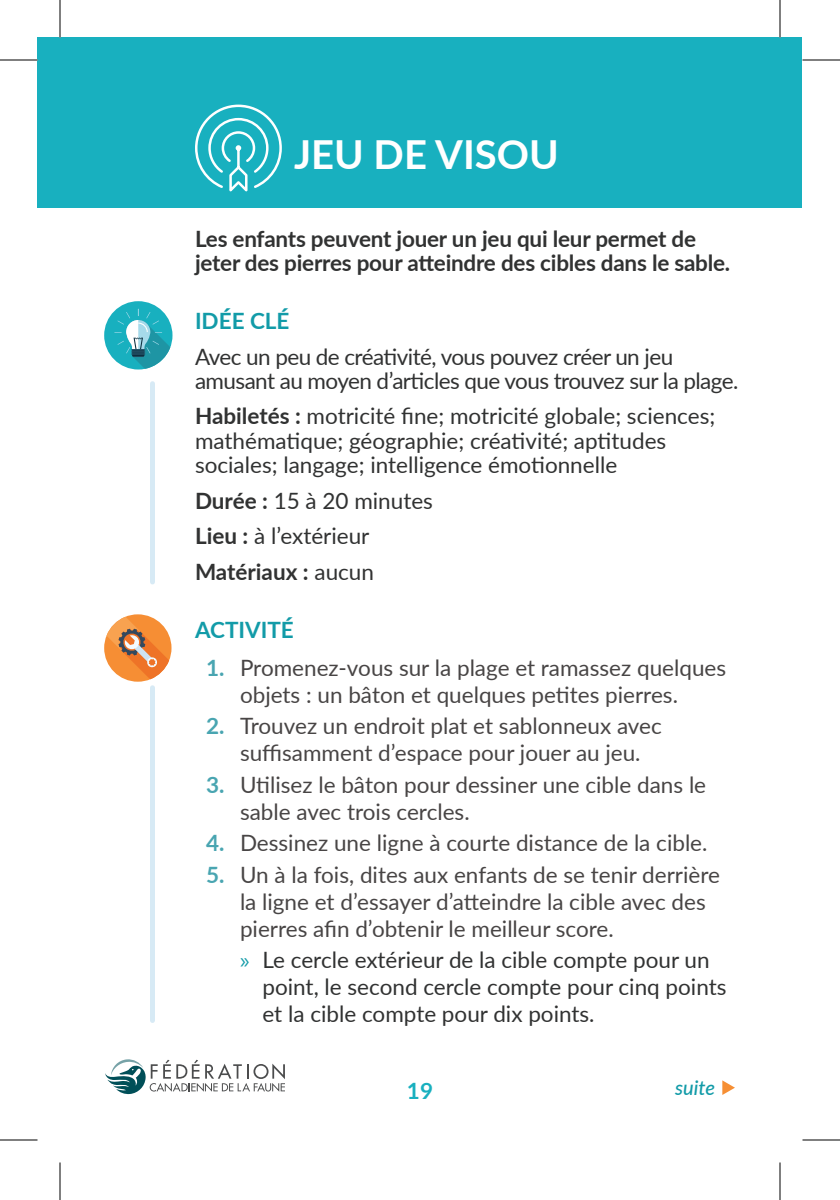
<style>
.page{position:relative;width:840px;height:1200px;background:#fff}
.page>*{position:absolute;margin:0;border:0;box-sizing:border-box;transform-origin:0 0}
.t1{font:700 40px "Lato";color:#fff}
.t2{font:22.5px/27px "Lato";color:#484545}
.t3{font:22.5px/24.2px "Lato";color:#313232}
.t4{font:700 22.5px/24.2px "Lato";letter-spacing:-.01em;color:#313232}
.t5{font:22.5px/24.2px "Lato";letter-spacing:-.025em;color:#313232}
.t6{font:700 22.5px "Lato";color:#129ba8}
.t7{font:700 22.5px "Lato";color:#18b0bf}
.t8{font:italic 500 20px "Lato";color:#129ba8}
.s1{font-weight:700}
.s2{font-weight:700;color:#49a5b1}
.s3{font-family:"Myriad Pro";color:#129ba8}
</style>
<div class="page">
<svg style="left:105px;top:1059px;width:180px;height:36px"></svg>
<svg style="left:722px;top:1080px;width:13px;height:15px"></svg>
<div style="left:38px;top:38px;width:764px;height:170px;background:#18b0bf"></div>
<div style="left:150px;top:688px;width:5px;height:333px;background:#d7eaf5"></div>
<svg style="left:104px;top:614px;width:68px;height:68px"></svg>
<svg style="left:107px;top:617px;width:62px;height:62px;background:#e7995b"></svg>
<div style="left:150px;top:384px;width:5px;height:198px;background:#d7eaf5"></div>
<div style="left:104px;top:301px;width:69px;height:69px;background:#18b0bf;border-radius:50%"></div>
<svg style="left:114px;top:309px;width:56px;height:60px"></svg>
<svg style="left:195px;top:104px;width:87px;height:88px"></svg>
<hr style="left:0;top:60px;width:38px;height:1px;background:#000">
<hr style="left:802px;top:60px;width:38px;height:1px;background:#000">
<hr style="left:0;top:1140px;width:38px;height:1px;background:#000">
<hr style="left:802px;top:1140px;width:38px;height:1px;background:#000">
<hr style="left:60px;top:0;width:1px;height:38px;background:#000">
<hr style="left:60px;top:1162px;width:1px;height:38px;background:#000">
<hr style="left:780px;top:0;width:1px;height:38px;background:#000">
<hr style="left:780px;top:1162px;width:1px;height:38px;background:#000">
<h1 class="t1" style="left:294px;top:125px;width:266px">JEU DE VISOU</h1>
<p class="t4" style="left:195px;top:226px;width:537px">Les enfants peuvent jouer un jeu qui leur permet de jeter des pierres pour atteindre des cibles dans le sable.</p>
<p class="t6" style="left:195px;top:304px;width:96px">IDÉE CLÉ</p>
<p class="t5" style="left:195px;top:343px;width:545px">Avec un peu de créativité, vous pouvez créer un jeu amusant au moyen d’articles que vous trouvez sur la plage.</p>
<p class="t3" style="left:195px;top:403px;width:522px"><span class="s1">Habiletés :</span> motricité fine; motricité globale; sciences; mathématique; géographie; créativité; aptitudes sociales; langage; intelligence émotionnelle</p>
<p class="t3" style="left:195px;top:482px;width:240px;line-height:35.5px"><span class="s1">Durée :</span> 15 à 20 minutes<br><span class="s1">Lieu :</span> à l’extérieur<br><span class="s1">Matériaux :</span> aucun</p>
<p class="t6" style="left:195px;top:613px;width:100px">ACTIVITÉ</p>
<p class="t2" style="left:240px;top:653px;width:488px;text-indent:-34px"><span class="s2">1.</span> Promenez-vous sur la plage et ramassez quelques objets : un bâton et quelques petites pierres.</p>
<p class="t2" style="left:206px;top:712px;width:457px;text-align:center"><span class="s2">2.</span> Trouvez un endroit plat et sablonneux avec suffisamment d’espace pour jouer au jeu.</p>
<p class="t2" style="left:240px;top:770px;width:468px;text-indent:-34px"><span class="s2">3.</span> Utilisez le bâton pour dessiner une cible dans le sable avec trois cercles.</p>
<p class="t2" style="left:206px;top:829px;width:503px"><span class="s2">4.</span> Dessinez une ligne à courte distance de la cible.</p>
<p class="t2" style="left:240px;top:860px;width:481px;text-indent:-34px"><span class="s2">5.</span> Un à la fois, dites aux enfants de se tenir derrière la ligne et d’essayer d’atteindre la cible avec des pierres afin d’obtenir le meilleur score.</p>
<p class="t3" style="left:262px;top:946px;width:466px;line-height:27px;text-indent:-22px"><span class="s3">»</span> Le cercle extérieur de la cible compte pour un point, le second cercle compte pour cinq points et la cible compte pour dix points.</p>
<p class="t7" style="left:407px;top:1074px;width:28px">19</p>
<p class="t8" style="left:675px;top:1074px;width:41px">suite</p>
</div>
